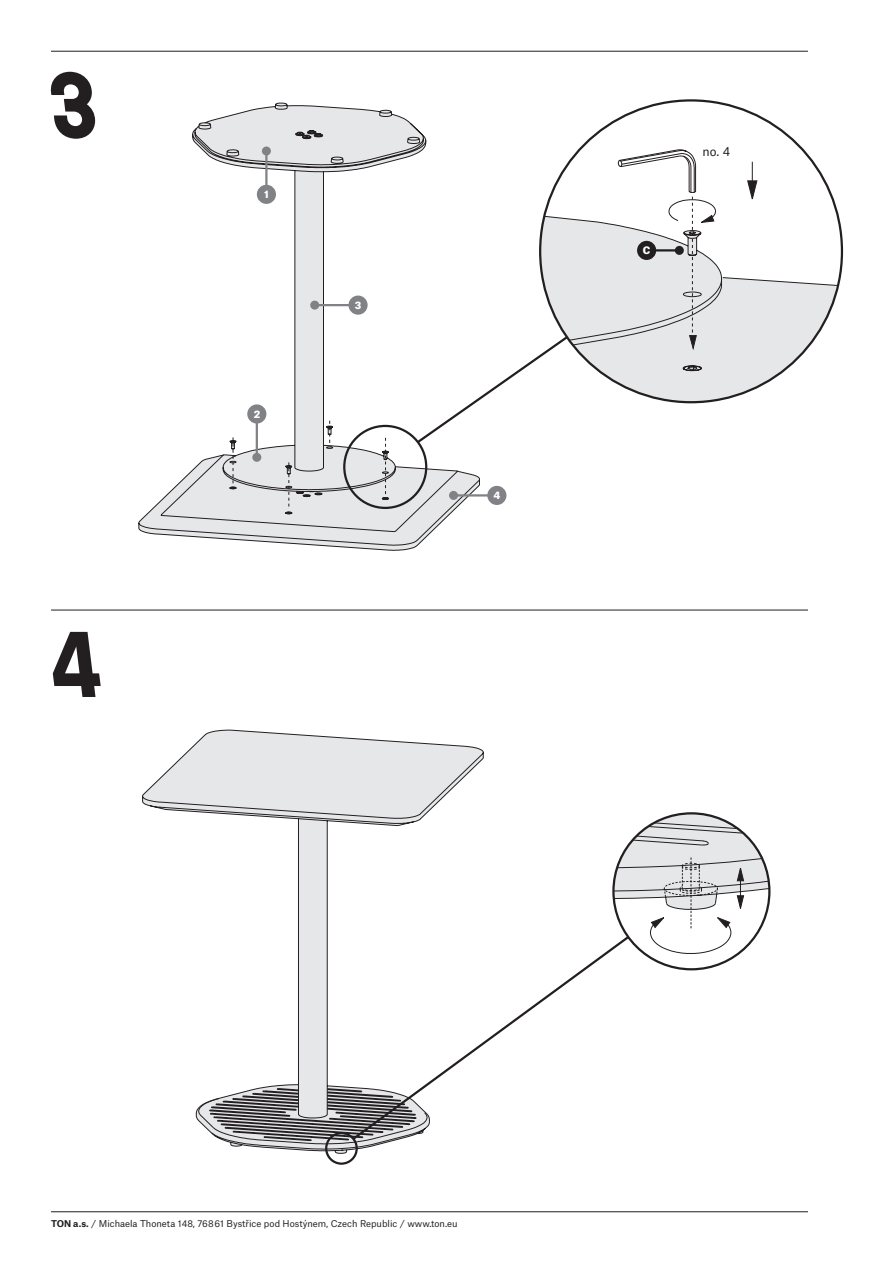
<style>
.page{position:relative;width:893px;height:1263px;background:#fff}
.page>*{position:absolute;margin:0;border:0;box-sizing:border-box;transform-origin:0 0}
.t1{font:700 93px "Ladislav Reversed";color:#231f20}
.t2{font:12px "Atlas Grotesk";color:#231f20}
.t3{font:900 9.9px "Atlas Grotesk";color:#fff}
.t4{font:9px "Atlas Grotesk";color:#231f20}
.s1{font-weight:700}
</style>
<div class="page">
<svg style="left:613px;top:813px;width:157px;height:141px"></svg>
<svg style="left:142px;top:729px;width:342px;height:425px"></svg>
<svg style="left:138px;top:102px;width:294px;height:449px"></svg>
<svg style="left:198px;top:1088px;width:230px;height:56px;background:#9b9a9b"></svg>
<svg style="left:160px;top:149px;width:678px;height:383px"></svg>
<div style="left:325px;top:1132px;width:33px;height:33px;border:2px solid #231f20;border-radius:50%"></div>
<svg style="left:350px;top:934px;width:281px;height:208px"></svg>
<hr style="left:51px;top:51px;width:757px;height:1px;background:#231f20">
<hr style="left:51px;top:1211px;width:757px;height:1px;background:#231f20">
<hr style="left:51px;top:610px;width:757px;height:1px;background:#231f20">
<hr style="left:265px;top:151px;width:3px;height:43px;background:#808285">
<div style="left:262px;top:146px;width:9px;height:9px;background:#808285;border-radius:50%"></div>
<div style="left:257px;top:185px;width:19px;height:19px;background:#808285;border-radius:50%"></div>
<hr style="left:454px;top:494px;width:43px;height:2px;background:#808285">
<div style="left:449px;top:491px;width:9px;height:9px;background:#808285;border-radius:50%"></div>
<div style="left:487px;top:486px;width:19px;height:19px;background:#808285;border-radius:50%"></div>
<hr style="left:315px;top:304px;width:43px;height:2px;background:#808285">
<div style="left:310px;top:301px;width:9px;height:9px;background:#808285;border-radius:50%"></div>
<div style="left:348px;top:296px;width:20px;height:19px;background:#808285;border-radius:50%"></div>
<hr style="left:647px;top:249px;width:32px;height:2px;background:#231f20">
<div style="left:675px;top:246px;width:9px;height:9px;background:#231f20;border-radius:50%"></div>
<div style="left:637px;top:241px;width:19px;height:19px;background:#231f20;border-radius:50%"></div>
<hr style="left:256px;top:414px;width:2px;height:43px;background:#808285">
<div style="left:252px;top:453px;width:9px;height:9px;background:#808285;border-radius:50%"></div>
<div style="left:247px;top:404px;width:19px;height:19px;background:#808285;border-radius:50%"></div>
<h1 class="t1" style="left:51px;top:47px;width:47px">3</h1>
<h1 class="t1" style="left:51px;top:607px;width:51px">4</h1>
<p class="t3" style="left:264px;top:186px;width:6px">1</p>
<p class="t3" style="left:254px;top:406px;width:8px">2</p>
<p class="t3" style="left:355px;top:297px;width:8px">3</p>
<p class="t3" style="left:494px;top:487px;width:8px">4</p>
<p class="t3" style="left:643px;top:242px;width:9px">C</p>
<h2 class="t2" style="left:702px;top:142px;width:29px">no. 4</h2>
<p class="t4" style="left:51px;top:1216px;width:408px"><span class="s1">TON a.s.</span> / Michaela Thoneta 148, 768 61 Bystřice pod Hostýnem, Czech Republic / www.ton.eu</p>
</div>
